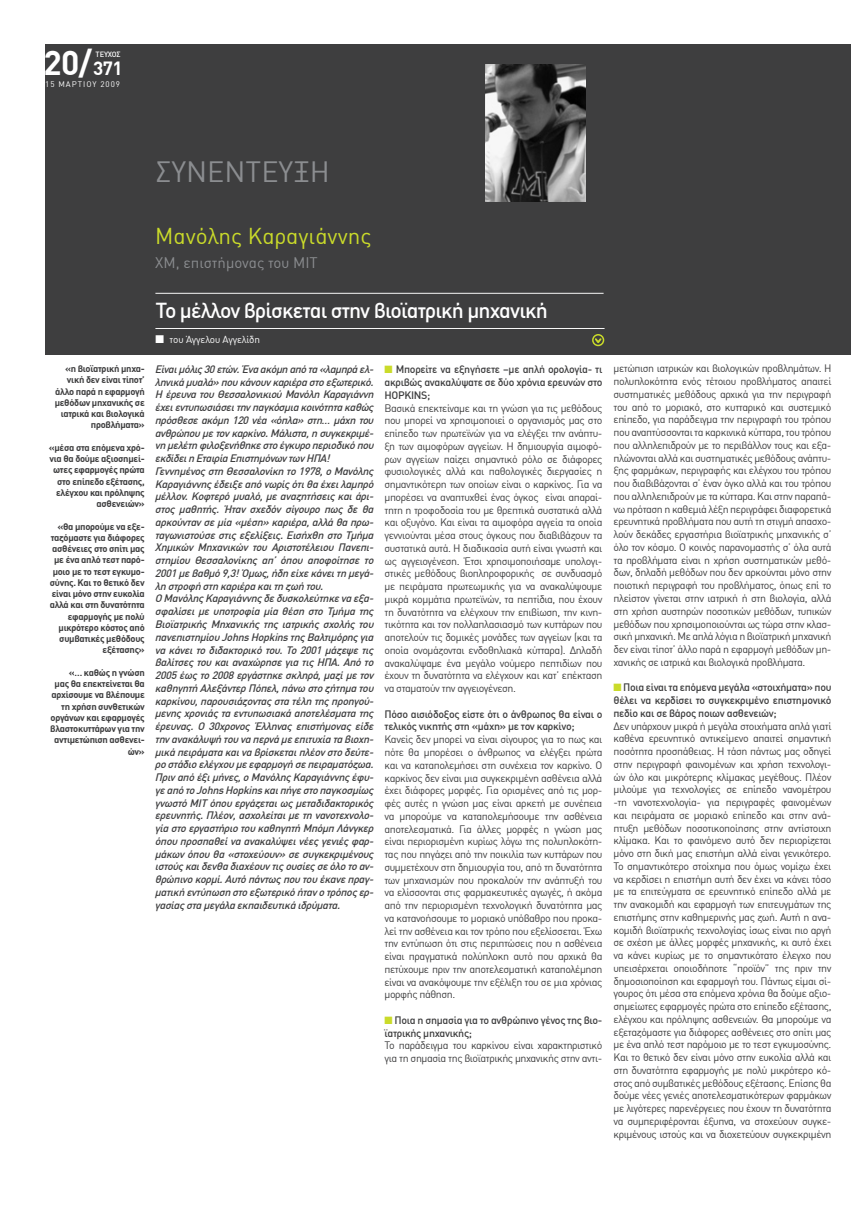
<style>
.page{position:relative;width:851px;height:1205px;background:#fff}
.page>*{position:absolute;margin:0;border:0;box-sizing:border-box;transform-origin:0 0}
.t1{font:700 33.75px "DIN Greek";color:#fff}
.t2{font:28.75px "DIN Greek";color:#8b8d90}
.t3{font:22.5px "DIN Greek";color:#cadb2a}
.t4{font:500 21.25px "DIN Greek";letter-spacing:-.04em;color:#fff}
.t5{font:15px "DIN Greek";color:#8b8d90}
.t6{font:10.62px/12.8px "DIN Greek";letter-spacing:-.04em;color:#3e3e3f;text-align:justify}
.t7{font:italic 500 10.62px/12.8px "DIN Greek";letter-spacing:-.03em;color:#3e3e3f}
.t8{font:500 10.62px/12.8px "DIN Greek";letter-spacing:-.03em;color:#3e3e3f;text-align:justify}
.t9{font:10px "DIN Greek";letter-spacing:-.01em;color:#fff}
.t10{font:700 9.38px/11.2px "DIN Greek";letter-spacing:-.03em;color:#3e3e3f;text-align:right}
.t11{font:8px "DIN Greek";letter-spacing:.12em;color:#fff}
.t12{font:500 7.5px "DIN Greek";letter-spacing:-.025em;color:#fff}
.s1{font-size:18.75px}
.s2{color:#cadb2a}
</style>
<div class="page">
<div style="left:45px;top:45px;width:805px;height:310px;background:#3e3e3f"></div>
<svg style="left:593px;top:338px;width:10px;height:7px"></svg>
<div style="left:592px;top:334px;width:12px;height:12px;border:2px solid #cadb2a;border-radius:50%"></div>
<hr style="left:155px;top:328px;width:449px;height:1px;background:#fff">
<hr style="left:155px;top:293px;width:448px;height:1px;background:#fff">
<img style="left:486px;top:65px;width:99px;height:136px">
<h1 class="t1" style="left:44px;top:43px;width:81px">20/<span class="s1">371</span></h1>
<p class="t12" style="left:96px;top:50px;width:27px">ΤΕΥΧΟΣ</p>
<p class="t11" style="left:45px;top:79px;width:76px">15 MAPTIOY 2009</p>
<h2 class="t2" style="left:155px;top:155px;width:176px">ΣΥΝΕΝΤΕΥΞΗ</h2>
<h3 class="t3" style="left:155px;top:223px;width:217px">Μανόλης Καραγιάννης</h3>
<h3 class="t5" style="left:155px;top:254px;width:164px">XM, επιστήμονας του ΜΙΤ</h3>
<p class="t10" style="left:55px;top:363px;width:92px">«η βιοϊατρική μηχα&shy;νική δεν είναι τίποτ’ άλλο παρά η εφαρμογή μεθόδων μηχανικής σε ιατρικά και βιολογικά προβλήματα»</p>
<p class="t10" style="left:49px;top:442px;width:97px">«μέσα στα επόμενα χρό&shy;νια θα δούμε αξιοσημεί&shy;ωτες εφαρμογές πρώτα στο επίπεδο εξέτασης, ελέγχου και πρόληψης ασθενειών»</p>
<p class="t10" style="left:50px;top:520px;width:97px">«θα μπορούμε να εξε&shy;ταζόμαστε για διάφορες ασθένειες στο σπίτι μας με ένα απλό τεστ παρό&shy;μοιο με το τεστ εγκυμο&shy;σύνης. Και το θετικό δεν είναι μόνο στην ευκολία αλλά και στη δυνατότητα εφαρμογής με πολύ μικρότερο κόστος από συμβατικές μεθόδους εξέτασης»</p>
<p class="t10" style="left:50px;top:667px;width:96px">«… καθώς η γνώση<br>μας θα επεκτείνεται θα αρχίσουμε να βλέπουμε τη χρήση συνθετικών οργάνων και εφαρμογές βλαστοκυττάρων για την αντιμετώπιση ασθενει&shy;ών»</p>
<h3 class="t4" style="left:155px;top:298px;width:394px">Το μέλλον βρίσκεται στην βιοϊατρική μηχανική</h3>
<p class="t9" style="left:155px;top:334px;width:106px">■ του Άγγελου Αγγελίδη</p>
<p class="t7" style="left:155px;top:363px;width:223px">Είναιμόλις30ετών.Έναακόμηαπότα«λαμπράελ&shy;ληνικάμυαλά»πουκάνουνκαριέραστοεξωτερικό.<br>Η έρευνατουΘεσσαλονικιούΜανόληΚαραγιάννη έχειεντυπωσιάσειτηνπαγκόσμιακοινότητακαθώς πρόσθεσεακόμη120νέα«όπλα»στη… μάχητου ανθρώπουμετονκαρκίνο.Μάλιστα,ησυγκεκριμέ&shy;νημελέτηφιλοξενήθηκεστοέγκυροπεριοδικόπου εκδίδειηΕταιρίαΕπιστημόνωντωνΗΠΑ!<br>ΓεννημένοςστηΘεσσαλονίκητο1978,οΜανόλης Καραγιάννηςέδειξεαπόνωρίςότιθαέχειλαμπρό μέλλον.Κοφτερόμυαλό,μεαναζητήσειςκαιάρι&shy;στος μαθητής. Ήταν σχεδόν σίγουρο πως δε θα αρκούντανσεμία«μέση» καριέρα,αλλάθαπρω&shy;ταγωνιστούσεστιςεξελίξεις.ΕισήχθηστοΤμήμα Χημικών Μηχανικών του Αριστοτέλειου Πανεπι&shy;στημίου Θεσσαλονίκης απ’ όπου αποφοίτησε το 2001μεβαθμό9,3!Όμως,ήδηείχεκάνειτημεγά&shy;ληστροφήστηκαριέρακαιτηζωήτου.<br>Ο ΜανόληςΚαραγιάννηςδεδυσκολεύτηκεναεξα&shy;σφαλίσει με υποτροφία μία θέση στο Τμήμα της Βιοϊατρικής Μηχανικής της ιατρικής σχολής του πανεπιστημίουJohnsHopkinsτηςΒαλτιμόρηςγια νακάνειτοδιδακτορικότου.Το2001μάζεψετις βαλίτσεςτουκαιαναχώρησεγιατιςΗΠΑ.Απότο 2005έωςτο2008εργάστηκεσκληρά,μαζίμετον καθηγητήΑλεξάντερΠόπελ,πάνω στοζήτηματου καρκίνου,παρουσιάζονταςστατέλητηςπροηγού&shy;μενηςχρονιάςταεντυπωσιακάαποτελέσματατης έρευνας. Ο 30χρονος Έλληνας επιστήμονας είδε τηνανακάλυψήτουναπερνάμεεπιτυχίαταβιοχη&shy;μικάπειράματακαιναβρίσκεταιπλέονστοδεύτε&shy;ροστάδιοελέγχουμεεφαρμογήσεπειραματόζωα.<br>Πριναπόέξιμήνες,οΜανόληςΚαραγιάννηςέφυ&shy;γεαπότοJohnsHopkinsκαιπήγεστοπαγκοσμίως γνωστόΜΙΤόπουεργάζεταιωςμεταδιδακτορικός ερευνητής.Πλέον,ασχολείταιμετηνανοτεχνολο&shy;γίαστοεργαστήριοτουκαθηγητήΜπόμπΛάνγκερ όπουπροσπαθείναανακαλύψεινέεςγενιέςφαρ&shy;μάκωνόπουθα«στοχεύουν» σεσυγκεκριμένους ιστούςκαιδενθαδιαχέουντιςουσίεςσεόλοτοαν&shy;θρώπινοκορμί.Αυτόπάντωςπουτουέκανεπραγ - ματικήεντύπωσηστοεξωτερικόήτανοτρόποςερ&shy;γασίαςσταμεγάλαεκπαιδευτικάιδρύματα.</p>
<p class="t8" style="left:384px;top:363px;width:219px"><span class="s2">■</span> Μπορείτε να εξηγήσετε –με απλή ορολογία- τι ακριβώς ανακαλύψατε σε δύο χρόνια ερευνών στο HOPKINS;</p>
<p class="t6" style="left:384px;top:401px;width:219px">Βασικά επεκτείναμε και τη γνώση για τις μεθόδους που μπορεί να χρησιμοποιεί ο οργανισμός μας στο επίπεδο των πρωτεϊνών για να ελέγξει την ανάπτυ&shy;ξη των αιμοφόρων αγγείων. Η δημιουργία αιμοφό&shy;ρων αγγείων παίζει σημαντικό ρόλο σε διάφορες φυσιολογικές αλλά και παθολογικές διεργασίες η σημαντικότερη των οποίων είναι ο καρκίνος. Για να μπορέσει να αναπτυχθεί ένας όγκος είναι απαραί&shy;τητη η τροφοδοσία του με θρεπτικά συστατικά αλλά και οξυγόνο. Και είναι τα αιμοφόρα αγγεία τα οποία γεννιούνται μέσα στους όγκους που διαβιβάζουν τα συστατικά αυτά. Η διαδικασία αυτή είναι γνωστή και ως αγγειογένεση. Έτσι χρησιμοποιήσαμε υπολογι&shy;στικές μεθόδους βιοπληροφορικής σε συνδυασμό με πειράματα πρωτεωμικής για να ανακαλύψουμε μικρά κομμάτια πρωτεϊνών, τα πεπτίδια, που έχουν τη δυνατότητα να ελέγχουν την επιβίωση, την κινη&shy;τικότητα και τον πολλαπλασιασμό των κυττάρων που αποτελούν τις δομικές μονάδες των αγγείων (και τα οποία ονομάζονται ενδοθηλιακά κύτταρα). Δηλαδή ανακαλύψαμε ένα μεγάλο νούμερο πεπτιδίων που έχουν τη δυνατότητα να ελέγχουν και κατ’ επέκταση να σταματούν την αγγειογένεση.</p>
<p class="t8" style="left:384px;top:707px;width:219px">Πόσο αισιόδοξος είστε ότι ο άνθρωπος θα είναι ο τελικός νικητής στη «μάχη» με τον καρκίνο;</p>
<p class="t6" style="left:384px;top:733px;width:219px">Κανείς δεν μπορεί να είναι σίγουρος για το πως και πότε θα μπορέσει ο άνθρωπος να ελέγξει πρώτα και να καταπολεμήσει στη συνέχεια τον καρκίνο. Ο καρκίνος δεν είναι μια συγκεκριμένη ασθένεια αλλά έχει διάφορες μορφές. Για ορισμένες από τις μορ&shy;φές αυτές η γνώση μας είναι αρκετή με συνέπεια να μπορούμε να καταπολεμήσουμε την ασθένεια αποτελεσματικά. Για άλλες μορφές η γνώση μας είναι περιορισμένη κυρίως λόγω της πολυπλοκότη&shy;τας που πηγάζει από την ποικιλία των κυττάρων που συμμετέχουν στη δημιουργία του, από τη δυνατότητα των μηχανισμών που προκαλούν την ανάπτυξή του να ελίσσονται στις φαρμακευτικές αγωγές, ή ακόμα από την περιορισμένη τεχνολογική δυνατότητα μας να κατανοήσουμε το μοριακό υπόβαθρο που προκα&shy;λεί την ασθένεια και τον τρόπο που εξελίσσεται. Έχω την εντύπωση ότι στις περιπτώσεις που η ασθένεια είναι πραγματικά πολύπλοκη αυτό που αρχικά θα πετύχουμε πριν την αποτελεσματική καταπολέμηση είναι να ανακόψουμε την εξέλιξη του σε μια χρόνιας μορφής πάθηση.</p>
<p class="t8" style="left:384px;top:1013px;width:219px"><span class="s2">■</span> Ποια η σημασία για το ανθρώπινο γένος της βιο&shy;ϊατρικής μηχανικής;</p>
<p class="t6" style="left:384px;top:1039px;width:219px">Το παράδειγμα του καρκίνου είναι χαρακτηριστικό για τη σημασία της βιοϊατρικής μηχανικής στην αντι-</p>
<p class="t6" style="left:613px;top:362px;width:219px">μετώπιση ιατρικών και βιολογικών προβλημάτων. Η πολυπλοκότητα ενός τέτοιου προβλήματος απαιτεί συστηματικές μεθόδους αρχικά για την περιγραφή του από το μοριακό, στο κυτταρικό και συστεμικό επίπεδο, για παράδειγμα την περιγραφή του τρόπου που αναπτύσσονται τα καρκινικά κύτταρα, του τρόπου που αλληλεπιδρούν με το περιβάλλον τους και εξα&shy;πλώνονται αλλά και συστηματικές μεθόδους ανάπτυ&shy;ξης φαρμάκων, περιγραφής και ελέγχου του τρόπου που διαβιβάζονται σ’ έναν όγκο αλλά και του τρόπου που αλληλεπιδρούν με τα κύτταρα. Και στην παραπά&shy;νω πρόταση η καθεμιά λέξη περιγράφει διαφορετικά ερευνητικά προβλήματα που αυτή τη στιγμή απασχο&shy;λούν δεκάδες εργαστήρια βιοϊατρικής μηχανικής σ’ όλο τον κόσμο. O κοινός παρανομαστής σ’ όλα αυτά τα προβλήματα είναι η χρήση συστηματικών μεθό&shy;δων, δηλαδή μεθόδων που δεν αρκούνται μόνο στην ποιοτική περιγραφή του προβλήματος, όπως επί το πλείστον γίνεται στην ιατρική ή στη βιολογία, αλλά στη χρήση αυστηρών ποσοτικών μεθόδων, τυπικών μεθόδων που χρησιμοποιούνται ως τώρα στην κλασ&shy;σική μηχανική. Με απλά λόγια η βιοϊατρική μηχανική δεν είναι τίποτ’ άλλο παρά η εφαρμογή μεθόδων μη&shy;χανικής σε ιατρικά και βιολογικά προβλήματα.</p>
<p class="t8" style="left:613px;top:681px;width:219px"><span class="s2">■</span> Ποια είναι τα επόμενα μεγάλα «στοιχήματα» που θέλει να κερδίσει το συγκεκριμένο επιστημονικό πεδίο και σε βάρος ποιων ασθενειών;</p>
<p class="t6" style="left:613px;top:719px;width:219px">Δεν υπάρχουν μικρά ή μεγάλα στοιχήματα απλά γιατί καθένα ερευνητικό αντικείμενο απαιτεί σημαντική ποσότητα προσπάθειας. Η τάση πάντως μας οδηγεί στην περιγραφή φαινομένων και χρήση τεχνολογι&shy;ών όλο και μικρότερης κλίμακας μεγέθους. Πλέον μιλούμε για τεχνολογίες σε επίπεδο νανομέτρου -τη νανοτεχνολογία- για περιγραφές φαινομένων και πειράματα σε μοριακό επίπεδο και στην ανά&shy;πτυξη μεθόδων ποσοτικοποίησης στην αντίστοιχη κλίμακα. Και το φαινόμενο αυτό δεν περιορίζεται μόνο στη δική μας επιστήμη αλλά είναι γενικότερο.<br>Το σημαντικότερο στοίχημα που όμως νομίζω έχει να κερδίσει η επιστήμη αυτή δεν έχει να κάνει τόσο με τα επιτεύγματα σε ερευνητικό επίπεδο αλλά με την ανακομιδή και εφαρμογή των επιτευγμάτων της επιστήμης στην καθημερινής μας ζωή. Αυτή η ανα&shy;κομιδή βιοϊατρικής τεχνολογίας ίσως είναι πιο αργή σε σχέση με άλλες μορφές μηχανικής, κι αυτό έχει να κάνει κυρίως με το σημαντικότατο έλεγχο που υπεισέρχεται οποιοδήποτε “προϊόν” της πριν την δημοσιοποίηση και εφαρμογή του. Πάντως είμαι σί&shy;γουρος ότι μέσα στα επόμενα χρόνια θα δούμε αξιο&shy;σημείωτες εφαρμογές πρώτα στο επίπεδο εξέτασης, ελέγχου και πρόληψης ασθενειών. Θα μπορούμε να εξεταζόμαστε για διάφορες ασθένειες στο σπίτι μας με ένα απλό τεστ παρόμοιο με το τεστ εγκυμοσύνης.<br>Και το θετικό δεν είναι μόνο στην ευκολία αλλά και στη δυνατότητα εφαρμογής με πολύ μικρότερο κό&shy;στος από συμβατικές μεθόδους εξέτασης. Επίσης θα δούμε νέες γενιές αποτελεσματικότερων φαρμάκων με λιγότερες παρενέργειες που έχουν τη δυνατότητα να συμπεριφέρονται έξυπνα, να στοχεύουν συγκε&shy;κριμένους ιστούς και να διοχετεύουν συγκεκριμένη</p>
</div>
